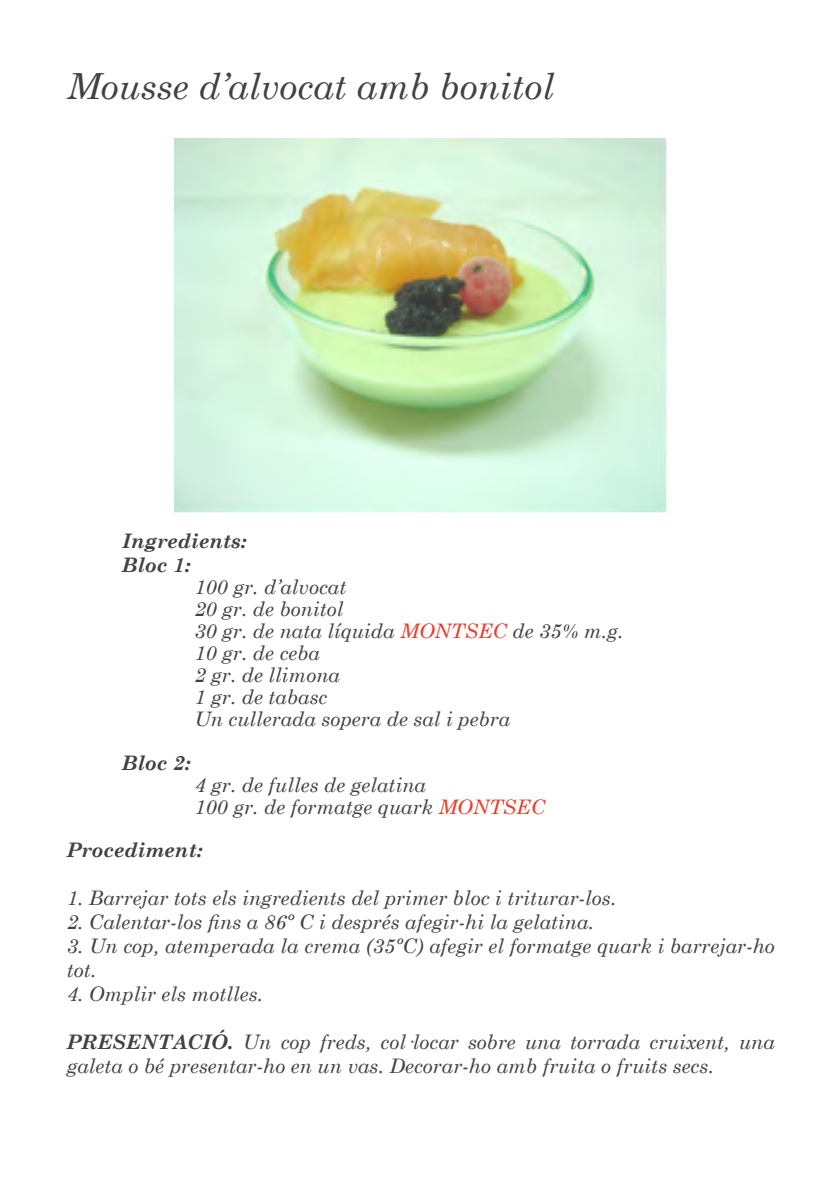
<style>
.page{position:relative;width:840px;height:1191px;background:#fff}
.page>*{position:absolute;margin:0;border:0;box-sizing:border-box;transform-origin:0 0}
.t1{font:italic 36px "Century Schoolbook";color:#414042}
.t2{font:italic 20px/22px "Century Schoolbook";color:#414042}
.t3{font:italic 700 20px/24px "Century Schoolbook";color:#414042}
.s1{color:#ee3824}
.s2{font-weight:700}
</style>
<div class="page">
<img style="left:174px;top:138px;width:493px;height:375px">
<h1 class="t1" style="left:67px;top:64px;width:489px">Mousse d’alvocat amb bonitol</h1>
<p class="t3" style="left:122px;top:528px;width:126px">Ingredients:<br>Bloc 1:</p>
<p class="t2" style="left:194px;top:575px;width:430px">100 gr. d’alvocat<br>20 gr. de bonitol<br>30 gr. de nata líquida <span class="s1">MONTSEC</span> de 35% m.g.<br>10 gr. de ceba<br>2 gr. de llimona<br>1 gr. de tabasc<br>Un cullerada sopera de sal i pebra</p>
<p class="t3" style="left:122px;top:750px;width:70px">Bloc 2:</p>
<p class="t2" style="left:194px;top:773px;width:352px">4 gr. de fulles de gelatina<br>100 gr. de formatge quark <span class="s1">MONTSEC</span></p>
<p class="t3" style="left:67px;top:837px;width:137px">Procediment:</p>
<p class="t2" style="left:67px;top:886px;width:551px">1. Barrejar tots els ingredients del primer bloc i triturar-los.</p>
<p class="t2" style="left:67px;top:910px;width:528px">2. Calentar-los fins a 86º C i després afegir-hi la gelatina.</p>
<p class="t2" style="left:67px;top:933px;width:709px;line-height:24px">3. Un cop, atemperada la crema (35ºC) afegir el formatge quark i barrejar-ho tot.</p>
<p class="t2" style="left:67px;top:982px;width:198px">4. Omplir els motlles.</p>
<p class="t2" style="left:67px;top:1029px;width:709px;line-height:24px"><span class="s2">PRESENTACIÓ.</span> Un cop freds, col·locar sobre una torrada cruixent, una galeta o bé presentar-ho en un vas. Decorar-ho amb fruita o fruits secs.</p>
</div>
